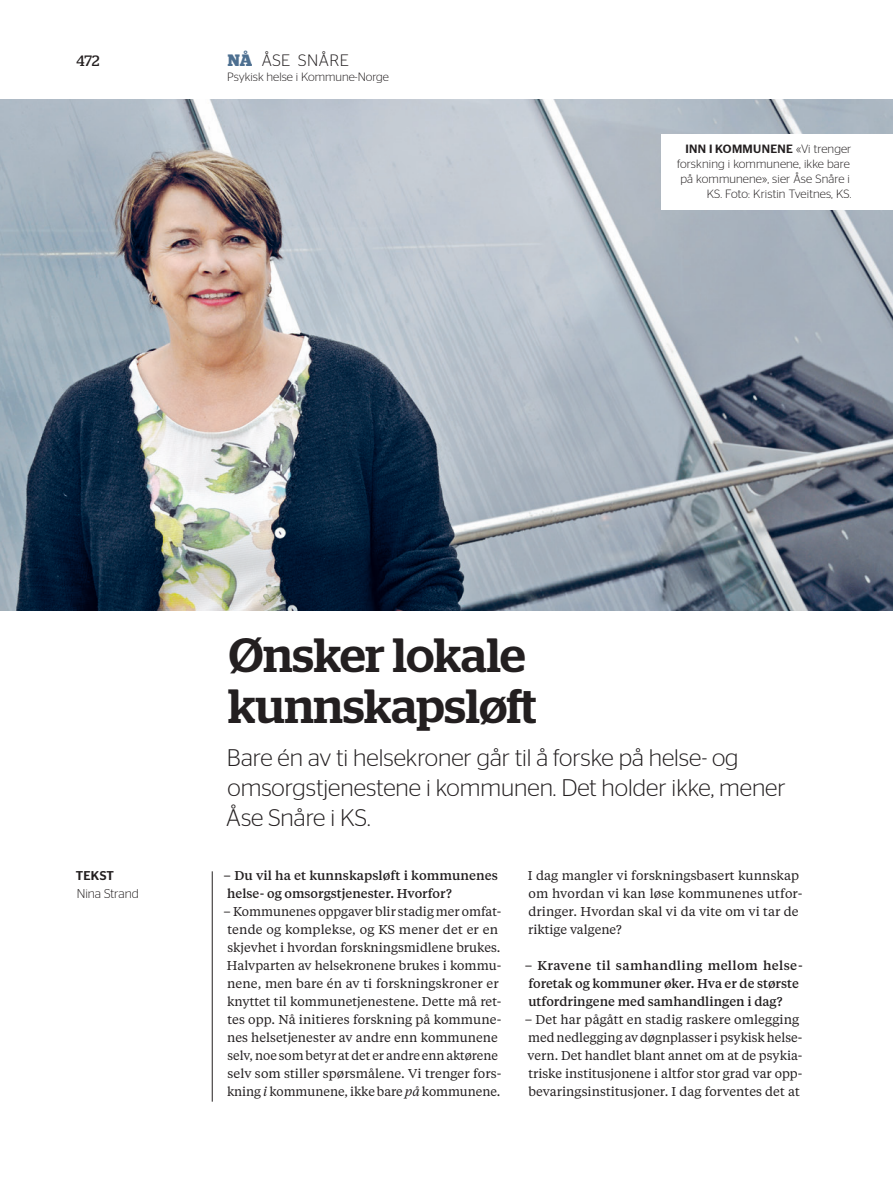
<style>
.page{position:relative;width:893px;height:1191px;background:#fff}
.page>*{position:absolute;margin:0;border:0;box-sizing:border-box;transform-origin:0 0}
.t1{font:500 48px/51px "Stag";color:#231f20}
.t2{font:300 24px/30px "Stag Sans";color:#231f20}
.t3{font:300 16.5px "Stag Sans";letter-spacing:.03em;color:#231f20}
.t4{font:15px "Stag";color:#231f20}
.t5{font:12.75px/18px "Tiempos Text";color:#231f20}
.t6{font:500 12.75px/18px "Tiempos Text";color:#231f20}
.t7{font:300 12.75px "Stag Sans";color:#231f20}
.t8{font:500 12.75px "Stag Sans";letter-spacing:.02em;color:#231f20}
.t9{font:300 12px/15px "Stag Sans";letter-spacing:.01em;color:#231f20;text-align:right}
.s1{font-family:"Stag";font-weight:700;color:#4d6f90}
.s2{font-weight:500}
.s3{font-style:italic}
</style>
<div class="page">
<hr style="left:212px;top:871px;width:1px;height:230px;background:#231f20">
<img style="left:0;top:100px;width:893px;height:510px">
<div style="left:662px;top:134px;width:231px;height:75px;background:#fff"></div>
<p class="t4" style="left:76px;top:52px;width:25px">472</p>
<p class="t3" style="left:228px;top:51px;width:123px"><span class="s1">NÅ</span> ÅSE SNÅRE</p>
<p class="t9" style="left:227px;top:69px;width:163px">Psykisk helse i Kommune-Norge</p>
<p class="t9" style="left:677px;top:141px;width:176px"><span class="s2">INN I KOMMUNENE</span> «Vi trenger forskning i kommunene, ikke bare på kommunene», sier Åse Snåre i<br>KS. Foto: Kristin Tveitnes, KS.</p>
<p class="t8" style="left:76px;top:868px;width:40px">TEKST</p>
<p class="t7" style="left:77px;top:886px;width:64px">Nina Strand</p>
<h1 class="t1" style="left:228px;top:629px;width:310px">Ønsker lokale kunnskapsløft</h1>
<h2 class="t2" style="left:226px;top:742px;width:561px">Bare én av ti helsekroner går til å forske på helse- og omsorgstjenestene i kommunen. Det holder ikke, mener<br>Åse Snåre i KS.</h2>
<p class="t6" style="left:224px;top:866px;width:276px">– Du vil ha et kunnskapsløft i kommunenes helse- og omsorgstjenester. Hvorfor?</p>
<p class="t5" style="left:224px;top:902px;width:279px">– Kommunenes oppgaver blir stadig mer omfat&shy;tende og komplekse, og KS mener det er en skjevhet i hvordan forskningsmidlene brukes.<br>Halvparten av helsekronene brukes i kommu&shy;nene, men bare én av ti forskningskroner er knyttet til kommunetjenestene. Dette må ret&shy;tes opp. Nå initieres forskning på kommune&shy;nes helsetjenester av andre enn kommunene selv, noe som betyr at det er andre enn aktørene selv som stiller spørsmålene. Vi trenger fors&shy;kning <span class="s3">i</span> kommunene, ikke bare <span class="s3">på</span> kommunene.</p>
<p class="t5" style="left:528px;top:866px;width:276px">I dag mangler vi forskningsbasert kunnskap om hvordan vi kan løse kommunenes utfor&shy;dringer. Hvordan skal vi da vite om vi tar de riktige valgene?</p>
<p class="t6" style="left:525px;top:956px;width:278px">– Kravene til samhandling mellom helse&shy;foretak og kommuner øker. Hva er de største utfordringene med samhandlingen i dag?</p>
<p class="t5" style="left:525px;top:1010px;width:279px">– Det har pågått en stadig raskere omlegging med nedlegging av døgnplasser i psykisk helse&shy;vern. Det handlet blant annet om at de psykia&shy;triske institusjonene i altfor stor grad var opp&shy;bevaringsinstitusjoner. I dag forventes det at</p>
</div>
